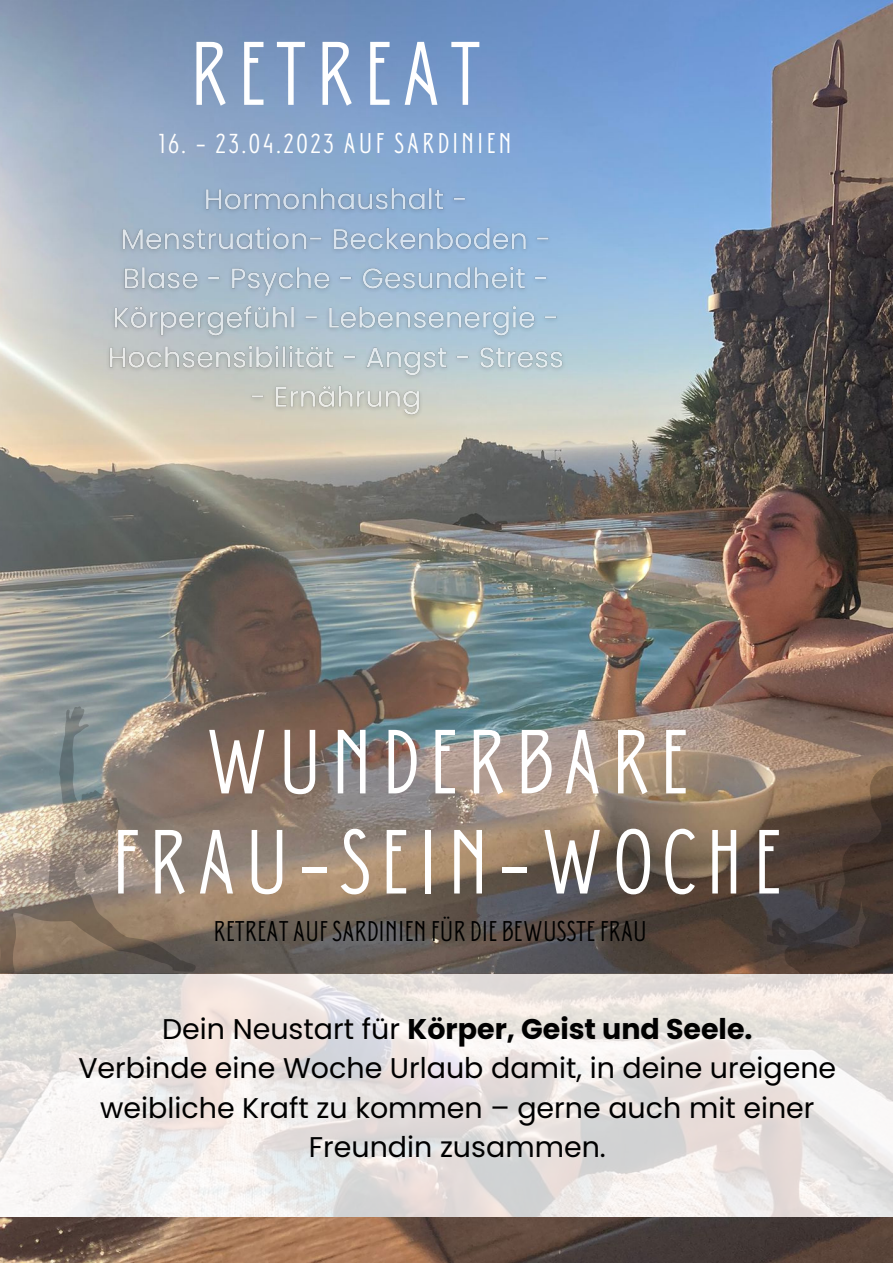
<style>
.page{position:relative;width:893px;height:1264px;background:#fff}
.page>*{position:absolute;margin:0;border:0;box-sizing:border-box;transform-origin:0 0}
.t1{font:90.75px/100.1px "Donau Uppercase Neue";letter-spacing:.1em;color:#fff;text-align:center}
.t2{font:89.85px "Donau Uppercase Neue";letter-spacing:.1em;color:#fff}
.t3{font:28.5px/39.3px "Poppins";color:#000;text-align:center}
.t4{font:28.5px "Donau Uppercase Neue";color:#000}
.t5{font:28.5px "Donau Uppercase Neue";letter-spacing:.1em;color:#fff}
.s1{font-weight:700}
</style>
<div class="page">
<img style="left:0;top:0;width:892px;height:1262px">
<svg style="left:0;top:706px;width:196px;height:267px;background:#92887d"></svg>
<img style="left:767px;top:766px;width:125px;height:207px">
<img style="left:0;top:973px;width:892px;height:243px">
<img style="left:99px;top:171px;width:473px;height:255px">
<h2 class="t2" style="left:189px;top:18px;width:293px">RETREAT</h2>
<p class="t5" style="left:159px;top:126px;width:354px">16. - 23.04.2023 AUF SARDINIEN</p>
<h1 class="t1" style="left:111px;top:710px;width:672px">WUNDERBARE<br>FRAU-SEIN-WOCHE</h1>
<p class="t4" style="left:213px;top:913px;width:431px">RETREATAUFSARDINIEN FÜR DIE BEWUSSTEFRAU</p>
<p class="t3" style="left:78px;top:1009px;width:759px">Dein Neustart für <span class="s1">Körper, Geist und Seele.<br></span>Verbinde eine Woche Urlaub damit, in deine ureigene weibliche Kraft zu kommen – gerne auch mit einer Freundin zusammen.</p>
</div>
